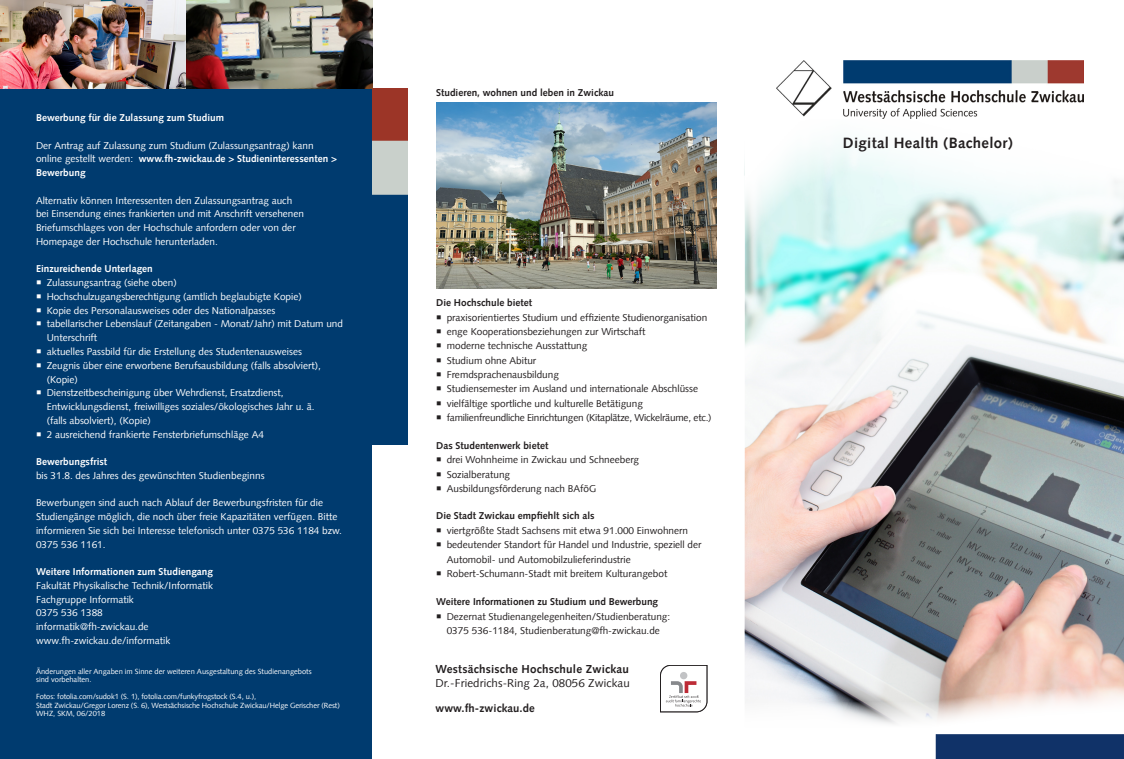
<style>
.page{position:relative;width:1124px;height:759px;background:#fff}
.page>*{position:absolute;margin:0;border:0;box-sizing:border-box;transform-origin:0 0}
.t1{font:700 15px "Syntax";letter-spacing:.02em;color:#231f20}
.t2{font:700 11.62px "Syntax";letter-spacing:.02em;color:#231f20}
.t3{font:11.5px "Syntax";letter-spacing:.01em;color:#231f20}
.t4{font:700 11.25px "Syntax";letter-spacing:.01em;color:#231f20}
.t5{font:10px/13.8px "Syntax";color:#fff}
.t6{font:10px/14.4px "Syntax";color:#231f20}
.t7{font:700 10px "Syntax";color:#231f20}
.t8{font:700 10px "Syntax";color:#fff}
.t9{font:10px "Syntax";letter-spacing:-.02em;color:#231f20}
.t10{font:7.5px/9px "Syntax";letter-spacing:-.01em;color:#fff}
.s1{font-weight:700}
</style>
<div class="page">
<img style="left:372px;top:89px;width:35px;height:355px">
<img style="left:744px;top:118px;width:379px;height:606px">
<div style="left:1px;top:89px;width:371px;height:669px;background:#003b6f"></div>
<img style="left:776px;top:60px;width:307px;height:58px">
<img style="left:0;top:0;width:186px;height:89px">
<img style="left:186px;top:0;width:186px;height:89px">
<div style="left:936px;top:734px;width:187px;height:24px;background:#103268"></div>
<div style="left:935px;top:733px;width:188px;height:25px;border:1px solid #103268"></div>
<img style="left:436px;top:103px;width:280px;height:185px">
<svg style="left:660px;top:665px;width:47px;height:46px"></svg>
<p class="t8" style="left:36px;top:112px;width:189px">Bewerbung für die Zulassung zum Studium</p>
<p class="t5" style="left:36px;top:138px;width:302px">Der Antrag auf Zulassung zum Studium (Zulassungsantrag) kann online gestellt werden: <span class="s1">www.fh-zwickau.de &gt; Studieninteressenten &gt;<br>Bewerbung</span></p>
<p class="t5" style="left:36px;top:193px;width:258px">Alternativ können Interessenten den Zulassungsantrag auch</p>
<p class="t5" style="left:36px;top:207px;width:269px">bei Einsendung eines frankierten und mit Anschrift versehenen</p>
<p class="t5" style="left:36px;top:221px;width:261px">Briefumschlages von der Hochschule anfordern oder von der</p>
<p class="t5" style="left:36px;top:234px;width:183px">Homepage der Hochschule herunterladen.</p>
<p class="t8" style="left:36px;top:263px;width:118px">Einzureichende Unterlagen</p>
<p class="t5" style="left:47px;top:276px;width:132px">Zulassungsantrag (siehe oben)</p>
<p class="t5" style="left:47px;top:289px;width:256px">Hochschulzugangsberechtigung (amtlich beglaubigte Kopie)</p>
<p class="t5" style="left:47px;top:303px;width:230px">Kopie des Personalausweises oder des Nationalpasses</p>
<p class="t5" style="left:47px;top:317px;width:298px">tabellarischer Lebenslauf (Zeitangaben - Monat/Jahr) mit Datum und<br>Unterschrift</p>
<p class="t5" style="left:47px;top:344px;width:257px">aktuelles Passbild für die Erstellung des Studentenausweises</p>
<p class="t5" style="left:47px;top:358px;width:275px">Zeugnis über eine erworbene Berufsausbildung (falls absolviert), (Kopie)</p>
<p class="t5" style="left:47px;top:386px;width:269px">Dienstzeitbescheinigung über Wehrdienst, Ersatzdienst,<br>Entwicklungsdienst, freiwilliges soziales/ökologisches Jahr u. ä. (falls absolviert), (Kopie)</p>
<p class="t5" style="left:47px;top:427px;width:219px">2 ausreichend frankierte Fensterbriefumschläge A4</p>
<p class="t8" style="left:36px;top:455px;width:73px">Bewerbungsfrist</p>
<p class="t5" style="left:36px;top:468px;width:230px">bis 31.8. des Jahres des gewünschten Studienbeginns</p>
<p class="t5" style="left:36px;top:496px;width:288px">Bewerbungen sind auch nach Ablauf der Bewerbungsfristen für die</p>
<p class="t5" style="left:36px;top:509px;width:303px">Studiengänge möglich, die noch über freie Kapazitäten verfügen. Bitte</p>
<p class="t5" style="left:36px;top:523px;width:307px">informieren Sie sich bei Interesse telefonisch unter 0375 536 1184 bzw.</p>
<p class="t5" style="left:36px;top:537px;width:71px">0375 536 1161.</p>
<p class="t8" style="left:36px;top:565px;width:178px">Weitere Informationen zum Studiengang</p>
<p class="t5" style="left:36px;top:578px;width:178px">Fakultät Physikalische Technik/Informatik</p>
<p class="t5" style="left:36px;top:592px;width:99px">Fachgruppe Informatik</p>
<p class="t5" style="left:36px;top:606px;width:68px">0375 536 1388</p>
<p class="t5" style="left:36px;top:619px;width:114px">informatik@fh-zwickau.de</p>
<p class="t5" style="left:36px;top:633px;width:136px">www.fh-zwickau.de/informatik</p>
<p class="t10" style="left:36px;top:666px;width:277px">Änderungen aller Angaben im Sinne der weiteren Ausgestaltung des Studienangebots</p>
<p class="t10" style="left:36px;top:674px;width:57px">sind vorbehalten.</p>
<p class="t10" style="left:36px;top:691px;width:305px">Fotos: fotolia.com/sudok1 (S. 1), fotolia.com/funkyfrogstock (S.4, u.),<br>Stadt Zwickau/Gregor Lorenz (S. 6), Westsächsische Hochschule Zwickau/Helge Gerischer (Rest)</p>
<p class="t10" style="left:36px;top:708px;width:71px">WHZ, SKM, 06/2018</p>
<p class="t7" style="left:436px;top:87px;width:179px">Studieren, wohnen und leben in Zwickau</p>
<p class="t7" style="left:436px;top:297px;width:98px">Die Hochschule bietet</p>
<p class="t6" style="left:446px;top:310px;width:262px">praxisorientiertes Studium und effiziente Studienorganisation</p>
<p class="t6" style="left:446px;top:324px;width:200px">enge Kooperationsbeziehungen zur Wirtschaft</p>
<p class="t6" style="left:446px;top:338px;width:142px">moderne technische Ausstattung</p>
<p class="t6" style="left:446px;top:353px;width:91px">Studium ohne Abitur</p>
<p class="t6" style="left:446px;top:367px;width:114px">Fremdsprachenausbildung</p>
<p class="t6" style="left:446px;top:381px;width:253px">Studiensemester im Ausland und internationale Abschlüsse</p>
<p class="t6" style="left:446px;top:396px;width:198px">vielfältige sportliche und kulturelle Betätigung</p>
<p class="t9" style="left:446px;top:411px;width:266px">familienfreundliche Einrichtungen (Kitaplätze, Wickelräume, etc.)</p>
<p class="t7" style="left:436px;top:439px;width:114px">Das Studentenwerk bietet</p>
<p class="t6" style="left:446px;top:452px;width:194px">drei Wohnheime in Zwickau und Schneeberg</p>
<p class="t6" style="left:446px;top:466px;width:65px">Sozialberatung</p>
<p class="t6" style="left:446px;top:481px;width:151px">Ausbildungsförderung nach BAföG</p>
<p class="t7" style="left:436px;top:510px;width:160px">Die Stadt Zwickau empfiehlt sich als</p>
<p class="t6" style="left:446px;top:523px;width:243px">viertgrößte Stadt Sachsens mit etwa 91.000 Einwohnern</p>
<p class="t6" style="left:446px;top:537px;width:256px">bedeutender Standort für Handel und Industrie, speziell der<br>Automobil- und Automobilzulieferindustrie</p>
<p class="t6" style="left:446px;top:566px;width:222px">Robert-Schumann-Stadt mit breitem Kulturangebot</p>
<p class="t7" style="left:436px;top:595px;width:223px">Weitere Informationen zu Studium und Bewerbung</p>
<p class="t6" style="left:446px;top:608px;width:225px">Dezernat Studienangelegenheiten/Studienberatung:<br>0375 536-1184, Studienberatung@fh-zwickau.de</p>
<p class="t2" style="left:435px;top:662px;width:195px">Westsächsische Hochschule Zwickau</p>
<p class="t3" style="left:435px;top:675px;width:196px">Dr.-Friedrichs-Ring 2a, 08056 Zwickau</p>
<p class="t4" style="left:435px;top:701px;width:101px">www.fh-zwickau.de</p>
<p class="t1" style="left:842px;top:134px;width:171px">Digital Health (Bachelor)</p>
</div>
